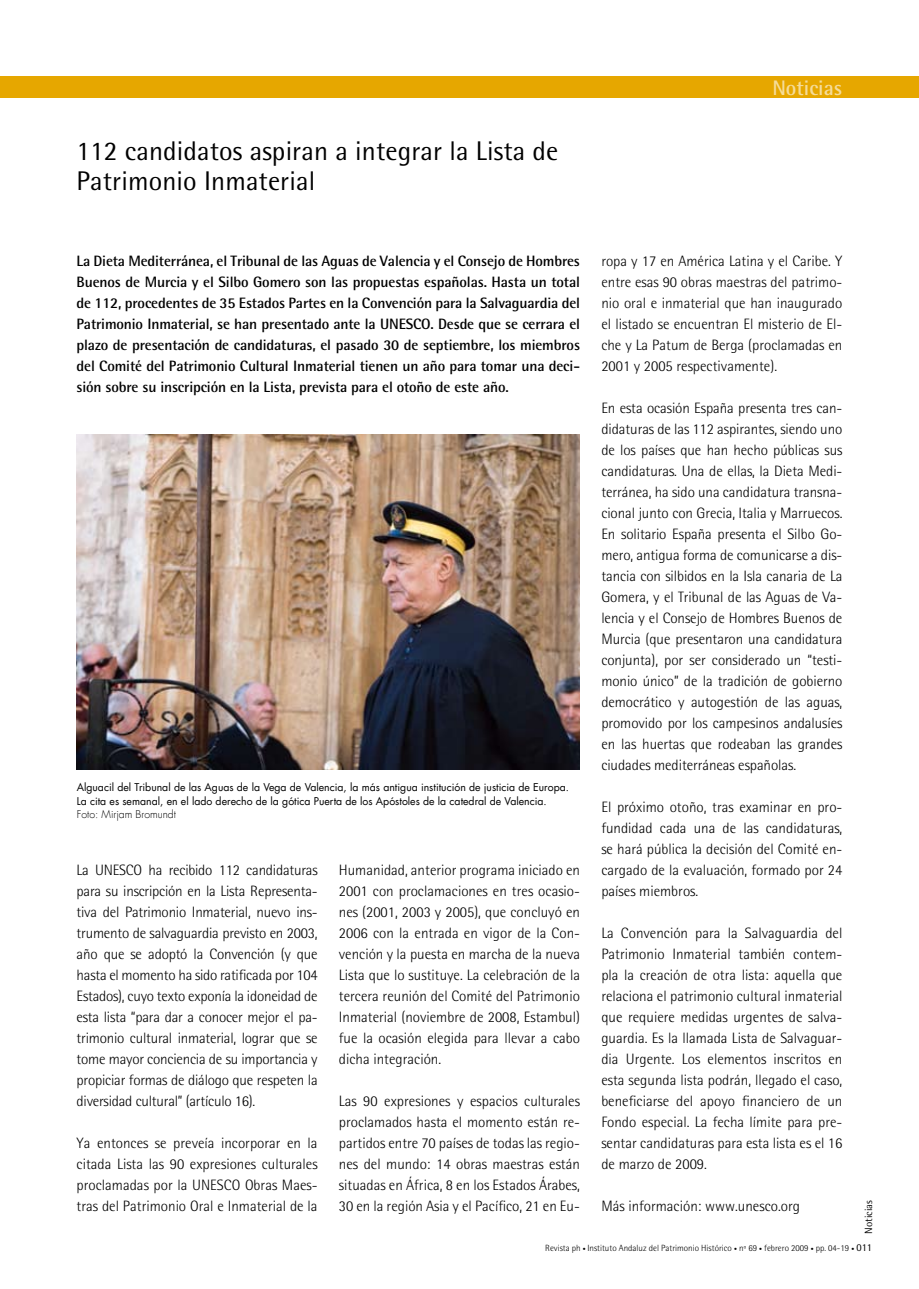
<style>
.page{position:relative;width:919px;height:1289px;background:#fff}
.page>*{position:absolute;margin:0;border:0;box-sizing:border-box;transform-origin:0 0}
.t1{font:27px/30px "Rotis Semi Sans";letter-spacing:.005em;color:#000}
.t2{font:700 21px "Rotis Semi Sans";color:#f5dc99}
.t3{font:300 15px/21px "Rotis Semi Sans";color:#000;text-align:justify}
.t4{font:700 15px/21px "Rotis Semi Sans";letter-spacing:-.01em;color:#000;text-align:justify}
.t5{font:10.5px/13.5px "Futura";color:#000}
.t6{font:300 10.5px "Futura";color:#000}
.t7{font:10.5px "Rotis Semi Sans";color:#000}
.t8{font:300 9px "Rotis Semi Sans";color:#000}
.s1{font-size:6px}
.s2{font-weight:400;font-size:10.5px}
</style>
<div class="page">
<div style="left:0;top:77px;width:13px;height:21px;background:#e6a700"></div>
<div style="left:13px;top:77px;width:905px;height:21px;background:#e6a700"></div>
<img style="left:77px;top:435px;width:502px;height:335px">
<h1 class="t1" style="left:77px;top:136px;width:483px">112 candidatos aspiran a integrar la Lista de<br>Patrimonio I nmaterial</h1>
<h2 class="t2" style="left:772px;top:75px;width:72px">Noticias</h2>
<p class="t4" style="left:77px;top:250px;width:505px">La Dieta Mediterránea, el Tribunal de las Aguas de Valencia y el Consejo de Hombres Buenos de Murcia y el Silbo Gomero son las propuestas españolas. Hasta un total de 112, procedentes de 35 Estados Partes en la Convención para la Salvaguardia del Patrimonio Inmaterial, se han presentado ante la UNESCO. Desde que se cerrara el plazo de presentación de candidaturas, el pasado 30 de septiembre, los miembros del Comité del Patrimonio Cultural Inmaterial tienen un año para tomar una deci&shy;sión sobre su inscripción en la Lista, prevista para el otoño de este año.</p>
<p class="t5" style="left:77px;top:780px;width:493px">Alguacil del Tribunal de las Aguas de la Vega de Valencia, la más antigua institución de justicia de Europa.<br>La cita es semanal, en el lado derecho de la gótica Puerta de los Apóstoles de la catedral de Valencia.</p>
<p class="t6" style="left:77px;top:807px;width:101px">Foto: Mirjam Bromundt</p>
<p class="t3" style="left:77px;top:859px;width:242px">La UNESCO ha recibido 112 candidaturas para su inscripción en la Lista Representa&shy;tiva del Patrimonio Inmaterial, nuevo ins&shy;trumento de salvaguardia previsto en 2003, año que se adoptó la Convención (y que hasta el momento ha sido ratificada por 104<br>Estados), cuyo texto exponía la idoneidad de esta lista “para dar a conocer mejor el pa&shy;trimonio cultural inmaterial, lograr que se tome mayor conciencia de su importancia y propiciar formas de diálogo que respeten la diversidad cultural” (artículo 16).</p>
<p class="t3" style="left:77px;top:1132px;width:242px">Ya entonces se preveía incorporar en la citada Lista las 90 expresiones culturales proclamadas por la UNESCO Obras Maes&shy;tras del Patrimonio Oral e Inmaterial de la</p>
<p class="t3" style="left:339px;top:859px;width:243px">Humanidad, anterior programa iniciado en 2001 con proclamaciones en tres ocasio&shy;nes (2001, 2003 y 2005), que concluyó en 2006 con la entrada en vigor de la Con&shy;vención y la puesta en marcha de la nueva Lista que lo sustituye. La celebración de la tercera reunión del Comité del Patrimonio Inmaterial (noviembre de 2008, Estambul) fue la ocasión elegida para llevar a cabo dicha integración.</p>
<p class="t3" style="left:339px;top:1090px;width:242px">Las 90 expresiones y espacios culturales proclamados hasta el momento están re&shy;partidos entre 70 países de todas las regio&shy;nes del mundo: 14 obras maestras están situadas en África, 8 en los Estados Árabes, 30 en la región Asia y el Pacífico, 21 en Eu-</p>
<p class="t3" style="left:601px;top:250px;width:242px">ropa y 17 en América Latina y el Caribe. Y entre esas 90 obras maestras del patrimo&shy;nio oral e inmaterial que han inaugurado el listado se encuentran El misterio de El&shy;che y La Patum de Berga (proclamadas en 2001 y 2005 respectivamente).</p>
<p class="t3" style="left:601px;top:397px;width:242px">En esta ocasión España presenta tres can&shy;didaturas de las 112 aspirantes, siendo uno de los países que han hecho públicas sus candidaturas. Una de ellas, la Dieta Medi&shy;terránea, ha sido una candidatura transna&shy;cional junto con Grecia, Italia y Marruecos.<br>En solitario España presenta el Silbo Go&shy;mero, antigua forma de comunicarse a dis&shy;tancia con silbidos en la Isla canaria de La Gomera, y el Tribunal de las Aguas de Va&shy;lencia y el Consejo de Hombres Buenos de Murcia (que presentaron una candidatura conjunta), por ser considerado un “testi&shy;monio único” de la tradición de gobierno democrático y autogestión de las aguas, promovido por los campesinos andalusíes en las huertas que rodeaban las grandes ciudades mediterráneas españolas.</p>
<p class="t3" style="left:601px;top:796px;width:242px">El próximo otoño, tras examinar en pro&shy;fundidad cada una de las candidaturas, se hará pública la decisión del Comité en&shy;cargado de la evaluación, formado por 24 países miembros.</p>
<p class="t3" style="left:601px;top:922px;width:242px">La Convención para la Salvaguardia del Patrimonio Inmaterial también contem&shy;pla la creación de otra lista: aquella que relaciona el patrimonio cultural inmaterial que requiere medidas urgentes de salva&shy;guardia. Es la llamada Lista de Salvaguar&shy;dia Urgente. Los elementos inscritos en esta segunda lista podrán, llegado el caso, beneficiarse del apoyo financiero de un Fondo especial. La fecha límite para pre&shy;sentar candidaturas para esta lista es el 16 de marzo de 2009.</p>
<p class="t3" style="left:601px;top:1195px;width:200px">Más información: www.unesco.org</p>
<p class="t7" style="left:862px;top:1233px;width:35px;rotate:-90deg">Noticias</p>
<p class="t8" style="left:545px;top:1242px;width:328px">Revista ph <span class="s1">•</span> Instituto Andaluz del Patrimonio Histórico <span class="s1">•</span> nº 69 <span class="s1">•</span> febrero 2009 <span class="s1">•</span> pp. 04-19 <span class="s1">•</span> <span class="s2">011</span></p>
</div>
